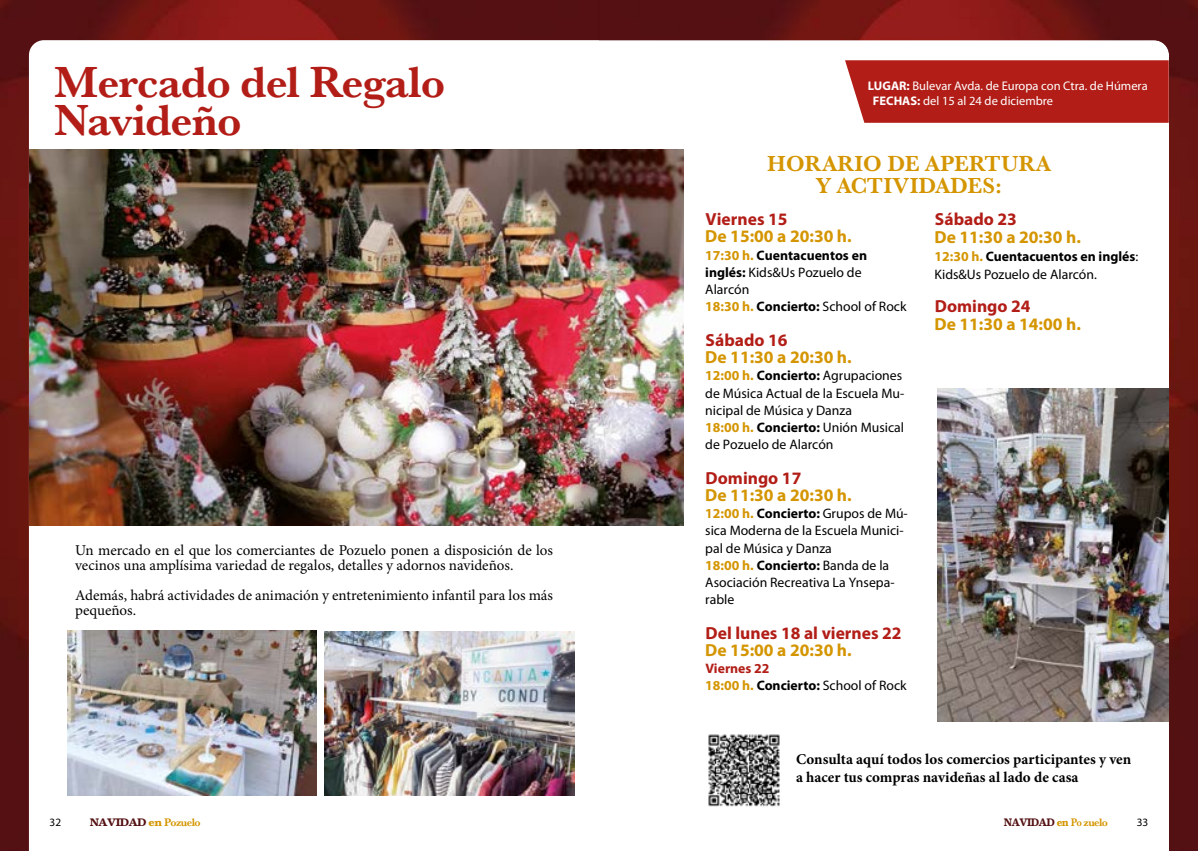
<style>
.page{position:relative;width:1198px;height:851px;background:#fff}
.page>*{position:absolute;margin:0;border:0;box-sizing:border-box;transform-origin:0 0}
.t1{font:700 45px/37.5px "Baskerville URW";letter-spacing:-.02em;color:#b21e17}
.t2{font:700 22.5px/21.2px "Baskerville URW";color:#d49500;text-align:center}
.t3{font:700 17.5px "Myriad Pro";color:#d49500}
.t4{font:700 17.5px "Myriad Pro";color:#b21e17}
.t5{font:15px/15px "Minion Pro";color:#000}
.t6{font:700 15px/18px "Minion Pro";color:#000}
.t7{font:13.75px/17.2px "Myriad Pro";color:#000}
.t8{font:12.5px/15px "Myriad Pro";color:#fff}
.t9{font:700 11.25px "Baskerville";letter-spacing:-.05em;color:#531012}
.t10{font:700 11.25px "Baskerville";letter-spacing:-.05em;color:#531012;scale:.9 1}
.t11{font:11.25px "Myriad Pro";color:#000}
.s1{font-weight:700}
.s2{font-weight:700;color:#d49500}
.s3{font-weight:700;color:#b21e17}
.s4{color:#d49500}
.s5{font-family:"Baskerville URW";color:#d49500}
</style>
<div class="page">
<img style="left:0;top:0;width:1198px;height:850px">
<img style="left:30px;top:149px;width:653px;height:376px">
<img style="left:67px;top:630px;width:250px;height:165px">
<img style="left:937px;top:389px;width:231px;height:332px">
<img style="left:325px;top:631px;width:249px;height:164px">
<div style="left:845px;top:60px;width:323px;height:63px;background:#b21e17"></div>
<img style="left:707px;top:732px;width:75px;height:75px">
<h1 class="t1" style="left:54px;top:62px;width:393px">Mercado del Regalo<br>Navideño</h1>
<p class="t5" style="left:75px;top:543px;width:479px">Un mercado en el que los comerciantes de Pozuelo ponen a disposición de los vecinos una amplísima variedad de regalos, detalles y adornos navideños.</p>
<p class="t5" style="left:75px;top:588px;width:479px">Además, habrá actividades de animación y entretenimiento infantil para los más pequeños.</p>
<p class="t8" style="left:873px;top:79px;width:276px;text-indent:-5px"><span class="s1">LUGAR:</span> Bulevar Avda. de Europa con Ctra. de Húmera<br><span class="s1">FECHAS:</span> del 15 al 24 de diciembre</p>
<h2 class="t2" style="left:767px;top:153px;width:285px">HORARIO DE APERTURA<br>Y ACTIVIDADES:</h2>
<p class="t4" style="left:705px;top:209px;width:84px">Viernes 15</p>
<p class="t3" style="left:705px;top:227px;width:148px">De 15:00 a 20:30 h.</p>
<p class="t7" style="left:705px;top:246px;width:203px"><span class="s2">17:30 h.</span> <span class="s1">Cuentacuentos en inglés:</span> Kids&amp;Us Pozuelo de<br>Alarcón<br><span class="s2">18:30 h.</span> <span class="s1">Concierto:</span> School of Rock</p>
<p class="t4" style="left:705px;top:330px;width:84px">Sábado 16</p>
<p class="t3" style="left:705px;top:347px;width:148px">De 11:30 a 20:30 h.</p>
<p class="t7" style="left:705px;top:367px;width:200px"><span class="s2">12:00 h.</span> <span class="s1">Concierto:</span> Agrupaciones de Música Actual de la Escuela Mu&shy;nicipal de Música y Danza<br><span class="s2">18:00 h.</span> <span class="s1">Concierto:</span> Unión Musical de Pozuelo de Alarcón</p>
<p class="t4" style="left:705px;top:468px;width:97px">Domingo 17</p>
<p class="t3" style="left:705px;top:485px;width:148px">De 11:30 a 20:30 h.</p>
<p class="t7" style="left:705px;top:505px;width:204px"><span class="s2">12:00 h.</span> <span class="s1">Concierto:</span> Grupos de Mú&shy;sica Moderna de la Escuela Munici&shy;pal de Música y Danza<br><span class="s2">18:00 h.</span> <span class="s1">Concierto:</span> Banda de la<br>Asociación Recreativa La Ynsepa&shy;rable</p>
<p class="t4" style="left:705px;top:623px;width:198px">Del lunes 18 al viernes 22</p>
<p class="t3" style="left:705px;top:640px;width:148px">De 15:00 a 20:30 h.</p>
<p class="t7" style="left:705px;top:660px;width:203px"><span class="s3">Viernes 22<br></span><span class="s2">18:00 h.</span> <span class="s1">Concierto:</span> School of Rock</p>
<p class="t4" style="left:934px;top:209px;width:84px">Sábado 23</p>
<p class="t3" style="left:934px;top:227px;width:148px">De 11:30 a 20:30 h.</p>
<p class="t7" style="left:934px;top:248px;width:205px;line-height:18px"><span class="s2">12:30 h.</span> <span class="s1">Cuentacuentos en inglés</span>:<br>Kids&amp;Us Pozuelo de Alarcón.</p>
<p class="t4" style="left:934px;top:296px;width:97px">Domingo 24</p>
<p class="t3" style="left:934px;top:314px;width:148px">De 11:30 a 14:00 h.</p>
<p class="t6" style="left:796px;top:750px;width:337px">Consulta aquí todos los comercios participantes y ven a hacer tus compras navideñas al lado de casa</p>
<p class="t11" style="left:50px;top:815px;width:13px">32</p>
<p class="t9" style="left:90px;top:815px;width:112px">NAVIDAD <span class="s4">en</span> <span class="s5">Pozuelo</span></p>
<p class="t10" style="left:1003px;top:815px;width:117px">NAVIDAD <span class="s4">en</span> <span class="s5">Po zuelo</span></p>
<p class="t11" style="left:1136px;top:815px;width:13px">33</p>
</div>
